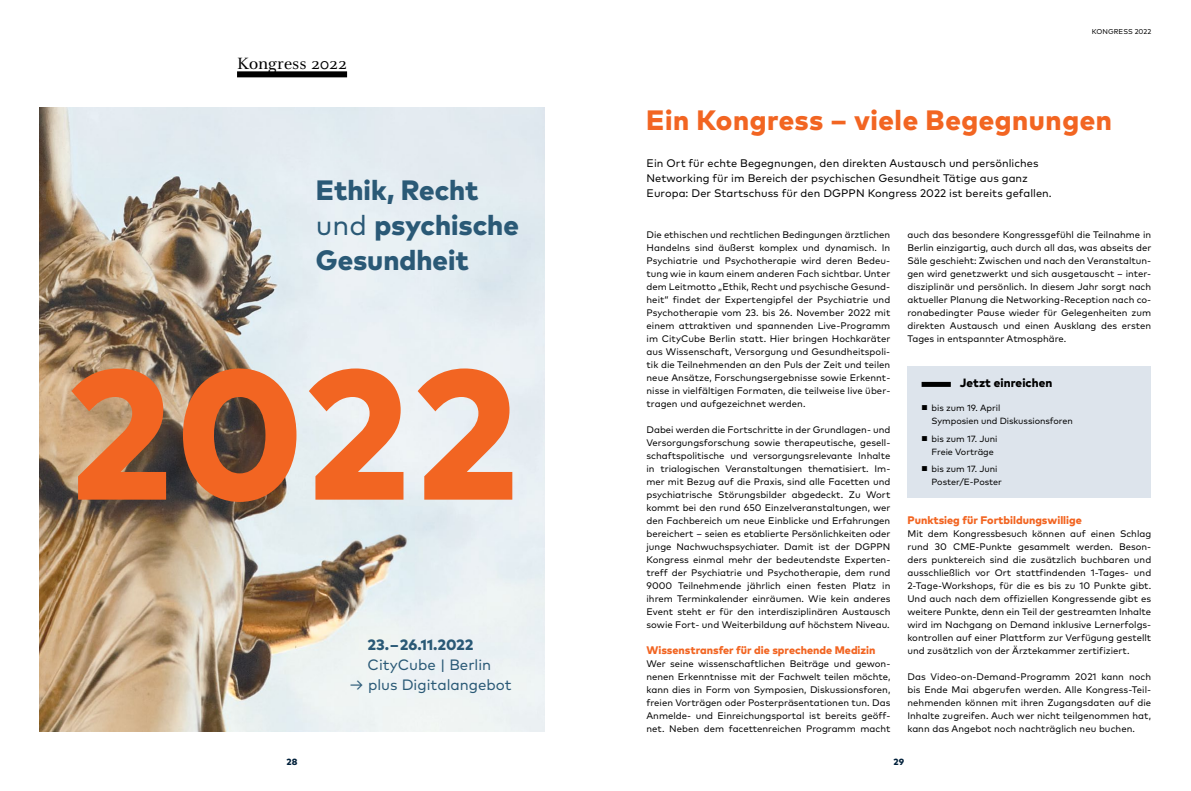
<style>
.page{position:relative;width:1191px;height:791px;background:#fff}
.page>*{position:absolute;margin:0;border:0;box-sizing:border-box;transform-origin:0 0}
.t1{font:800 184.1px "Mark Pro";color:#f26522}
.t2{font:800 28px/35px "Mark Pro";color:#2a5976}
.t3{font:800 28px "Mark Pro";letter-spacing:.02em;color:#f26522}
.t4{font:18px "Celeste Pro";color:#000}
.t5{font:15px "Mark Pro";color:#2a5976}
.t6{font:800 15px "Mark Pro";color:#2a5976}
.t7{font:800 12px "Mark Pro";letter-spacing:.005em;color:#000}
.t8{font:11px/15px "Mark Pro";letter-spacing:.005em;color:#000}
.t9{font:800 11px "Mark Pro";color:#f26522}
.t10{font:9.5px/13px "Mark Pro";color:#000;text-align:justify}
.t11{font:9px/13px "Mark Pro";letter-spacing:-.005em;color:#000}
.t12{font:800 9px "Mark Pro";color:#00203a}
.t13{font:7px "Mark Pro";letter-spacing:.005em;color:#000}
.s1{font-weight:400}
.s2{font-size:7px}
</style>
<div class="page">
<img style="left:40px;top:108px;width:504px;height:624px">
<div style="left:237px;top:71px;width:110px;height:6px;background:#000"></div>
<div style="left:907px;top:366px;width:244px;height:132px;background:#dde4ec"></div>
<div style="left:921px;top:382px;width:29px;height:5px;background:#000"></div>
<h3 class="t4" style="left:237px;top:52px;width:111px">Kongress 2022</h3>
<h2 class="t2" style="left:316px;top:170px;width:205px">Ethik, Recht <span class="s1">und</span> psychische<br>Gesundheit</h2>
<h1 class="t1" style="left:66px;top:293px;width:453px">2022</h1>
<h3 class="t6" style="left:367px;top:633px;width:107px">23. – 26.11.2022</h3>
<h3 class="t5" style="left:367px;top:653px;width:125px">CityCube | Berlin</h3>
<h3 class="t5" style="left:349px;top:673px;width:164px">→ plus Digitalangebot</h3>
<p class="t13" style="left:1092px;top:26px;width:61px">KONGRESS 2022</p>
<h2 class="t3" style="left:646px;top:98px;width:467px">Ein Kongress – viele Begegnungen</h2>
<p class="t8" style="left:646px;top:155px;width:407px">Ein Ort für echte Begegnungen, den direkten Austausch und persönliches<br>Networking für im Bereich der psychischen Gesundheit Tätige aus ganz<br>Europa: Der Startschuss für den DGPPN Kongress 2022 ist bereits gefallen.</p>
<p class="t10" style="left:646px;top:227px;width:245px">Die ethischen und rechtlichen Bedingungen ärztlichen Handelns sind äußerst komplex und dynamisch. In Psychiatrie und Psychotherapie wird deren Bedeu&shy;tung wie in kaum einem anderen Fach sichtbar. Unter dem Leitmotto „Ethik, Recht und psychische Gesund&shy;heit“ findet der Expertengipfel der Psychiatrie und Psychotherapie vom 23. bis 26. November 2022 mit einem attraktiven und spannenden Live-Programm im CityCube Berlin statt. Hier bringen Hochkaräter aus Wissenschaft, Versorgung und Gesundheitspoli&shy;tik die Teilnehmenden an den Puls der Zeit und teilen neue Ansätze, Forschungsergebnisse sowie Erkennt&shy;nisse in vielfältigen Formaten, die teilweise live über&shy;tragen und aufgezeichnet werden.</p>
<p class="t10" style="left:646px;top:422px;width:245px">Dabei werden die Fortschritte in der Grundlagen- und Versorgungsforschung sowie therapeutische, gesell&shy;schaftspolitische und versorgungsrelevante Inhalte in trialogischen Veranstaltungen thematisiert. Im&shy;mer mit Bezug auf die Praxis, sind alle Facetten und psychiatrische Störungsbilder abgedeckt. Zu Wort kommt bei den rund 650 Einzelveranstaltungen, wer den Fachbereich um neue Einblicke und Erfahrungen bereichert – seien es etablierte Persönlichkeiten oder junge Nachwuchspsychiater. Damit ist der DGPPN Kongress einmal mehr der bedeutendste Experten&shy;treff der Psychiatrie und Psychotherapie, dem rund 9000 Teilnehmende jährlich einen festen Platz in ihrem Terminkalender einräumen. Wie kein anderes Event steht er für den interdisziplinären Austausch sowie Fort- und Weiterbildung auf höchstem Niveau.</p>
<p class="t9" style="left:646px;top:641px;width:230px">Wissenstransfer für die sprechende Medizin</p>
<p class="t10" style="left:646px;top:656px;width:245px">Wer seine wissenschaftlichen Beiträge und gewon&shy;nenen Erkenntnisse mit der Fachwelt teilen möchte, kann dies in Form von Symposien, Diskussionsforen, freien Vorträgen oder Posterpräsentationen tun. Das Anmelde- und Einreichungsportal ist bereits geöff&shy;net. Neben dem facettenreichen Programm macht</p>
<p class="t10" style="left:907px;top:227px;width:245px">auch das besondere Kongressgefühl die Teilnahme in Berlin einzigartig, auch durch all das, was abseits der Säle geschieht: Zwischen und nach den Veranstaltun&shy;gen wird genetzwerkt und sich ausgetauscht – inter&shy;disziplinär und persönlich. In diesem Jahr sorgt nach aktueller Planung die Networking-Reception nach co&shy;ronabedingter Pause wieder für Gelegenheiten zum direkten Austausch und einen Ausklang des ersten Tages in entspannter Atmosphäre.</p>
<p class="t7" style="left:959px;top:374px;width:94px">Jetzt einreichen</p>
<p class="t11" style="left:931px;top:401px;width:143px;text-indent:-10px"><span class="s2">■</span> bis zum 19. April<br>Symposien und Diskussionsforen</p>
<p class="t11" style="left:931px;top:431px;width:67px;text-indent:-10px"><span class="s2">■</span> bis zum 17. Juni<br>Freie Vorträge</p>
<p class="t11" style="left:931px;top:461px;width:72px;text-indent:-10px"><span class="s2">■</span> bis zum 17. Juni<br>Poster/E-Poster</p>
<p class="t9" style="left:907px;top:511px;width:176px">Punktsieg für Fortbildungswillige</p>
<p class="t10" style="left:907px;top:526px;width:245px">Mit dem Kongressbesuch können auf einen Schlag rund 30 CME-Punkte gesammelt werden. Beson&shy;ders punktereich sind die zusätzlich buchbaren und ausschließlich vor Ort stattfindenden 1-Tages- und 2-Tage-Workshops, für die es bis zu 10 Punkte gibt.<br>Und auch nach dem offiziellen Kongressende gibt es weitere Punkte, denn ein Teil der gestreamten Inhalte wird im Nachgang on Demand inklusive Lernerfolgs&shy;kontrollen auf einer Plattform zur Verfügung gestellt und zusätzlich von der Ärztekammer zertifiziert.</p>
<p class="t10" style="left:907px;top:669px;width:245px">Das Video-on-Demand-Programm 2021 kann noch bis Ende Mai abgerufen werden. Alle Kongress-Teil&shy;nehmenden können mit ihren Zugangsdaten auf die Inhalte zugreifen. Auch wer nicht teilgenommen hat, kann das Angebot noch nachträglich neu buchen.</p>
<p class="t12" style="left:287px;top:755px;width:12px">28</p>
<p class="t12" style="left:893px;top:755px;width:12px">29</p>
</div>
